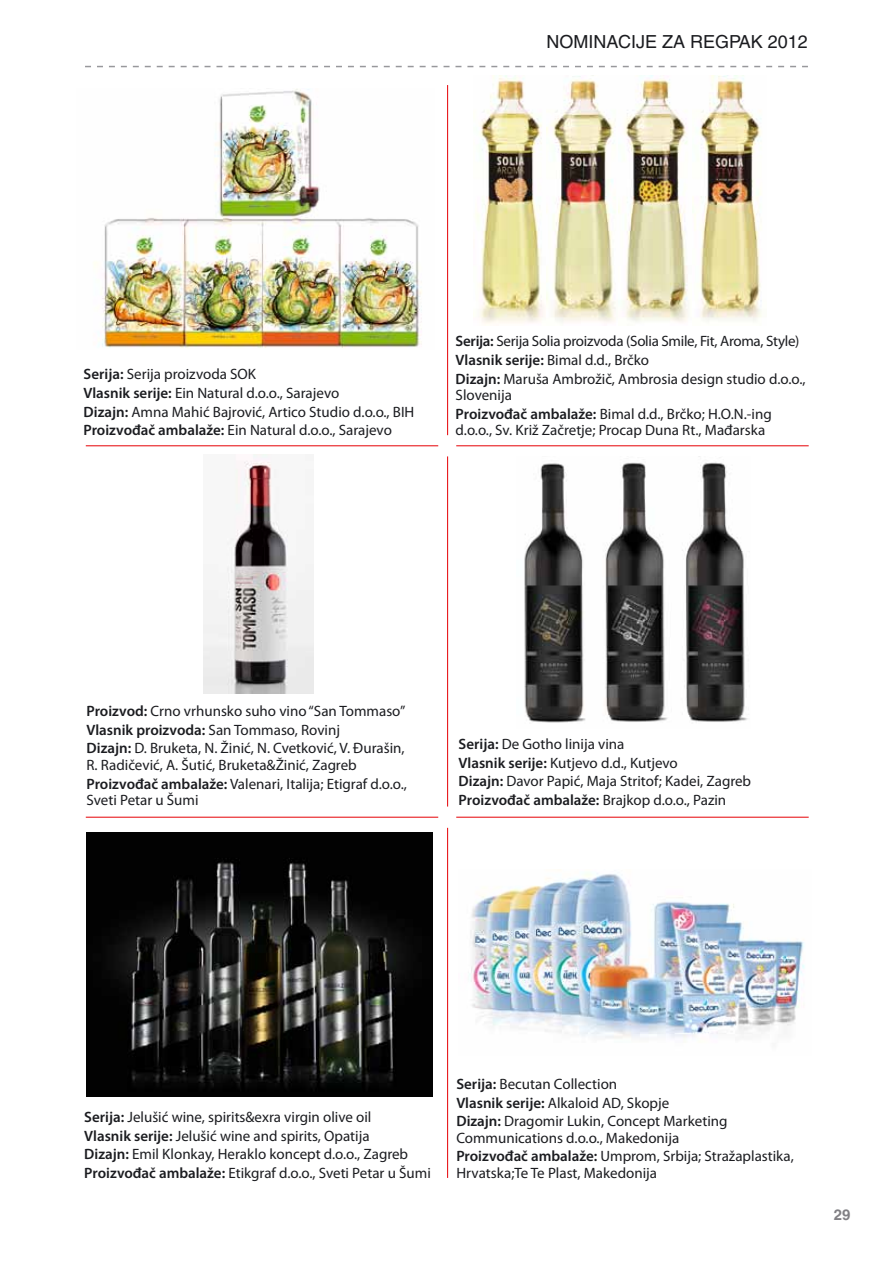
<style>
.page{position:relative;width:893px;height:1263px;background:#fff}
.page>*{position:absolute;margin:0;border:0;box-sizing:border-box;transform-origin:0 0}
.t1{font:18px "Helvetica CE";color:#1b1c20}
.t2{font:15px/18.6px "Myriad Pro";color:#1b1c20}
.t3{font:700 15px "Helvetica CE";color:#818084}
.s1{font-weight:600}
</style>
<div class="page">
<svg style="left:85px;top:66px;width:723px;height:1px"></svg>
<hr style="left:447px;top:85px;width:1px;height:350px;background:#e60005">
<hr style="left:447px;top:828px;width:1px;height:350px;background:#e60005">
<hr style="left:86px;top:817px;width:352px;height:1px;background:#e60005">
<hr style="left:456px;top:817px;width:353px;height:1px;background:#e60005">
<hr style="left:86px;top:445px;width:352px;height:1px;background:#e60005">
<hr style="left:456px;top:445px;width:353px;height:1px;background:#e60005">
<hr style="left:447px;top:456px;width:1px;height:350px;background:#e60005">
<img style="left:469px;top:873px;width:336px;height:169px">
<img style="left:87px;top:832px;width:345px;height:264px">
<img style="left:203px;top:454px;width:111px;height:239px">
<img style="left:94px;top:89px;width:328px;height:259px">
<img style="left:475px;top:75px;width:287px;height:249px">
<img style="left:524px;top:456px;width:224px;height:267px">
<p class="t1" style="left:546px;top:31px;width:263px">NOMINACIJE ZA REGPAK 2012</p>
<p class="t2" style="left:84px;top:365px;width:332px"><span class="s1">Serija:</span> Serija proizvoda SOK<br><span class="s1">Vlasnik serije:</span> Ein Natural d.o.o., Sarajevo<br><span class="s1">Dizajn:</span> Amna Mahić Bajrović, Artico Studio d.o.o., BIH <span class="s1">Proizvođač ambalaže:</span> Ein Natural d.o.o., Sarajevo</p>
<p class="t2" style="left:456px;top:332px;width:351px"><span class="s1">Serija:</span> Serija Solia proizvoda (Solia Smile, Fit, Aroma, Style)<br><span class="s1">Vlasnik serije:</span> Bimal d.d., Brčko<br><span class="s1">Dizajn:</span> Maruša Ambrožič, Ambrosia design studio d.o.o.,</p>
<p class="t2" style="left:456px;top:385px;width:318px">Slovenija<br><span class="s1">Proizvođač ambalaže:</span> Bimal d.d., Brčko; H.O.N.-ing</p>
<p class="t2" style="left:456px;top:421px;width:311px">d.o.o., Sv. Križ Začretje; Procap Duna Rt., Mađarska</p>
<p class="t2" style="left:87px;top:702px;width:320px"><span class="s1">Proizvod:</span> Crno vrhunsko suho vino “San Tommaso”<br><span class="s1">Vlasnik proizvoda:</span> San Tommaso, Rovinj<br><span class="s1">Dizajn:</span> D. Bruketa, N. Žinić, N. Cvetković, V. Đurašin,</p>
<p class="t2" style="left:87px;top:755px;width:322px">R. Radičević, A. Šutić, Bruketa&amp;Žinić, Zagreb<br><span class="s1">Proizvođač ambalaže:</span> Valenari, Italija; Etigraf d.o.o.,</p>
<p class="t2" style="left:87px;top:790px;width:114px">Sveti Petar u Šumi</p>
<p class="t2" style="left:459px;top:735px;width:294px"><span class="s1">Serija:</span> De Gotho linija vina<br><span class="s1">Vlasnik serije:</span> Kutjevo d.d., Kutjevo<br><span class="s1">Dizajn:</span> Davor Papić, Maja Stritof; Kadei, Zagreb <span class="s1">Proizvođač ambalaže:</span> Brajkop d.o.o., Pazin</p>
<p class="t2" style="left:84px;top:1107px;width:348px"><span class="s1">Serija:</span> Jelušić wine, spirits&amp;exra virgin olive oil<br><span class="s1">Vlasnik serije:</span> Jelušić wine and spirits, Opatija<br><span class="s1">Dizajn:</span> Emil Klonkay, Heraklo koncept d.o.o., Zagreb <span class="s1">Proizvođač ambalaže:</span> Etikgraf d.o.o., Sveti Petar u Šumi</p>
<p class="t2" style="left:456px;top:1074px;width:273px"><span class="s1">Serija:</span> Becutan Collection<br><span class="s1">Vlasnik serije:</span> Alkaloid AD, Skopje<br><span class="s1">Dizajn:</span> Dragomir Lukin, Concept Marketing</p>
<p class="t2" style="left:456px;top:1128px;width:339px">Communications d.o.o., Makedonija<br><span class="s1">Proizvođač ambalaže:</span> Umprom, Srbija; Stražaplastika,</p>
<p class="t2" style="left:456px;top:1163px;width:202px">Hrvatska;Te Te Plast, Makedonija</p>
<p class="t3" style="left:834px;top:1206px;width:18px">29</p>
</div>
